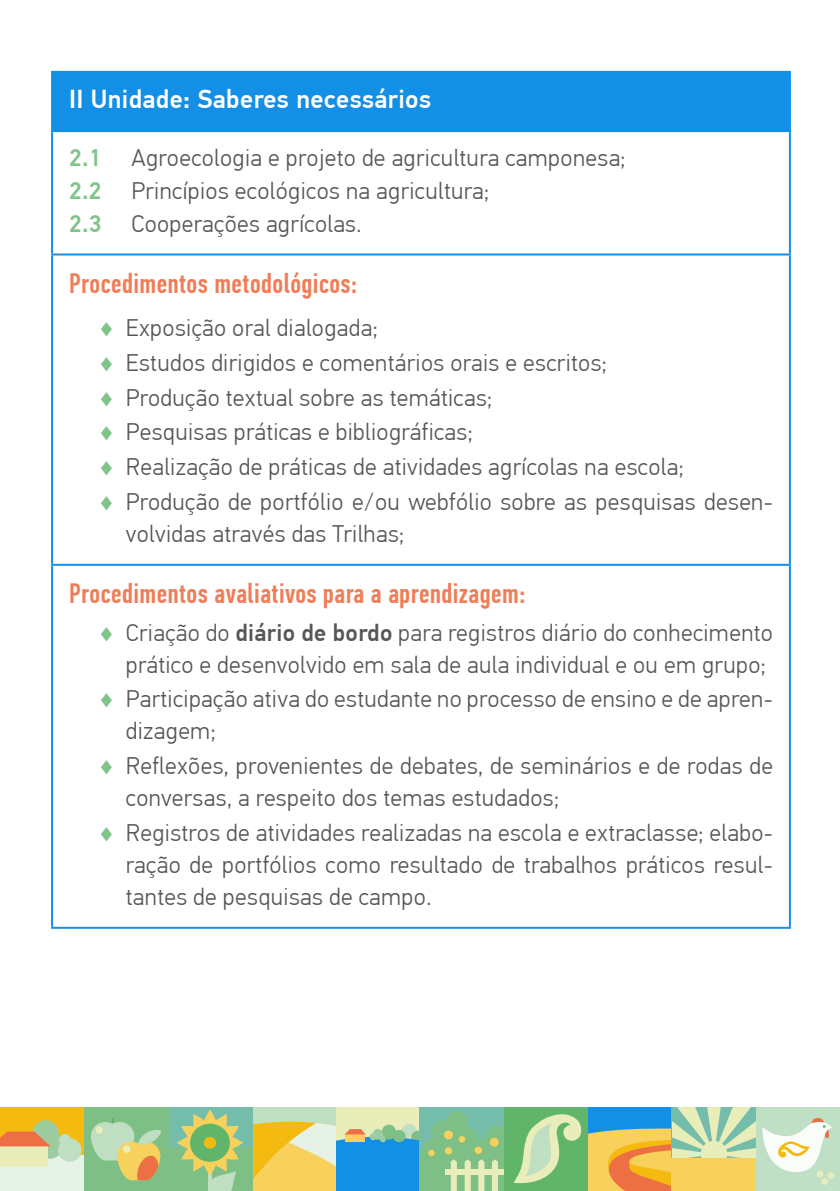
<style>
.page{position:relative;width:840px;height:1191px;background:#fff}
.page>*{position:absolute;margin:0;border:0;box-sizing:border-box;transform-origin:0 0}
.t1{font:500 28px "PF Din Text Comp Pro";letter-spacing:.015em;color:#ef7e58}
.t2{font:500 26px "PF Din Text Pro";letter-spacing:.015em;color:#fff}
.t3{font:300 24px/34.8px "PF Din Text Pro";letter-spacing:.015em;color:#575756}
.s1{font-weight:500;color:#81c489}
.s2{color:#81c489}
.s3{font-weight:500}
</style>
<div class="page">
<div style="left:52px;top:72px;width:737px;height:59px;background:#148fe6"></div>
<hr style="left:51px;top:71px;width:739px;height:2px;background:#148fe6">
<hr style="left:51px;top:73px;width:2px;height:57px;background:#148fe6">
<hr style="left:788px;top:73px;width:2px;height:57px;background:#148fe6">
<hr style="left:51px;top:130px;width:739px;height:2px;background:#148fe6">
<hr style="left:51px;top:132px;width:2px;height:121px;background:#148fe6">
<hr style="left:788px;top:132px;width:2px;height:121px;background:#148fe6">
<hr style="left:51px;top:253px;width:739px;height:2px;background:#148fe6">
<hr style="left:51px;top:255px;width:2px;height:309px;background:#148fe6">
<hr style="left:788px;top:255px;width:2px;height:309px;background:#148fe6">
<hr style="left:51px;top:564px;width:739px;height:2px;background:#148fe6">
<hr style="left:51px;top:566px;width:2px;height:360px;background:#148fe6">
<hr style="left:788px;top:566px;width:2px;height:360px;background:#148fe6">
<hr style="left:51px;top:926px;width:739px;height:2px;background:#148fe6">
<div style="left:755px;top:1107px;width:84px;height:84px;background:#bfe0c4"></div>
<div style="left:827px;top:1172px;width:6px;height:7px;background:#e8edba;border-radius:50%"></div>
<div style="left:252px;top:1107px;width:84px;height:84px;background:#bfdec2"></div>
<div style="left:168px;top:1107px;width:84px;height:84px;background:#75bdab"></div>
<div style="left:168px;top:1147px;width:84px;height:44px;background:#7dbf85"></div>
<svg style="left:177px;top:1109px;width:66px;height:82px"></svg>
<div style="left:204px;top:1136px;width:12px;height:12px;background:#f5ba0f;border-radius:50%"></div>
<div style="left:503px;top:1107px;width:84px;height:84px;background:#61b56b"></div>
<div style="left:0;top:1107px;width:84px;height:84px;background:#f5ba0f"></div>
<div style="left:0;top:1155px;width:84px;height:36px;background:#e6f2e6"></div>
<div style="left:32px;top:1120px;width:27px;height:26px;background:#9ecca1;border-radius:50%"></div>
<div style="left:37px;top:1132px;width:26px;height:26px;background:#9ecca1;border-radius:50%"></div>
<div style="left:0;top:1145px;width:47px;height:22px;background:#e8edba"></div>
<svg style="left:0;top:1131px;width:50px;height:15px"></svg>
<div style="left:59px;top:1134px;width:12px;height:12px;background:#bfdec2;border-radius:50%"></div>
<div style="left:58px;top:1138px;width:23px;height:23px;background:#bfdec2;border-radius:50%"></div>
<div style="left:84px;top:1107px;width:84px;height:84px;background:#7dbf85"></div>
<svg style="left:91px;top:1118px;width:70px;height:62px"></svg>
<div style="left:336px;top:1107px;width:84px;height:84px;background:#e8edba"></div>
<div style="left:420px;top:1107px;width:83px;height:84px;background:#75bdab"></div>
<svg style="left:252px;top:1111px;width:251px;height:80px"></svg>
<div style="left:445px;top:1169px;width:58px;height:6px;background:#e8edba"></div>
<div style="left:444px;top:1130px;width:9px;height:9px;background:#f7d15c;border-radius:50%"></div>
<div style="left:458px;top:1136px;width:7px;height:6px;background:#f7d15c;border-radius:50%"></div>
<div style="left:428px;top:1149px;width:6px;height:7px;background:#f7d15c;border-radius:50%"></div>
<div style="left:444px;top:1147px;width:8px;height:7px;background:#f7d15c;border-radius:50%"></div>
<div style="left:474px;top:1146px;width:8px;height:8px;background:#f7d15c;border-radius:50%"></div>
<div style="left:489px;top:1137px;width:9px;height:9px;background:#f7d15c;border-radius:50%"></div>
<svg style="left:513px;top:1107px;width:318px;height:84px"></svg>
<div style="left:671px;top:1158px;width:84px;height:33px;background:#f7d15c"></div>
<p class="t2" style="left:69px;top:84px;width:363px">II Unidade: Saberes necessários</p>
<p class="t3" style="left:69px;top:142px;width:557px;line-height:32.8px"><span class="s1">2.1</span> Agroecologia e projeto de agricultura camponesa;<br><span class="s1">2.2</span> Princípios ecológicos na agricultura;<br><span class="s1">2.3</span> Cooperações agrícolas.</p>
<p class="t1" style="left:69px;top:267px;width:289px">Procedimentos metodológicos:</p>
<p class="t3" style="left:97px;top:310px;width:676px"><span class="s2">♦</span> Exposição oral dialogada;<br><span class="s2">♦</span> Estudos dirigidos e comentários orais e escritos;<br><span class="s2">♦</span> Produção textual sobre as temáticas;<br><span class="s2">♦</span> Pesquisas práticas e bibliográficas;<br><span class="s2">♦</span> Realização de práticas de atividades agrícolas na escola;<br><span class="s2">♦</span> Produção de portfólio e/ou webfólio sobre as pesquisas desen-</p>
<p class="t3" style="left:126px;top:517px;width:280px">volvidas através das Trilhas;</p>
<p class="t1" style="left:69px;top:577px;width:457px">Procedimentos avaliativos para a aprendizagem:</p>
<p class="t3" style="left:97px;top:616px;width:676px;line-height:32px;text-align:right"><span class="s2">♦</span> Criação do <span class="s3">diário de bordo</span> para registros diário do conhecimento prático e desenvolvido em sala de aula individual e ou em grupo;</p>
<p class="t3" style="left:126px;top:683px;width:648px;line-height:32px;text-indent:-28px"><span class="s2">♦</span> Participação ativa do estudante no processo de ensino e de apren&shy;dizagem;</p>
<p class="t3" style="left:126px;top:750px;width:648px;line-height:32px;text-indent:-28px"><span class="s2">♦</span> Reflexões, provenientes de debates, de seminários e de rodas de conversas, a respeito dos temas estudados;</p>
<p class="t3" style="left:126px;top:817px;width:648px;line-height:32px;text-align:justify;text-indent:-28px"><span class="s2">♦</span> Registros de atividades realizadas na escola e extraclasse; elabo&shy;ração de portfólios como resultado de trabalhos práticos resul&shy;tantes de pesquisas de campo.</p>
</div>
